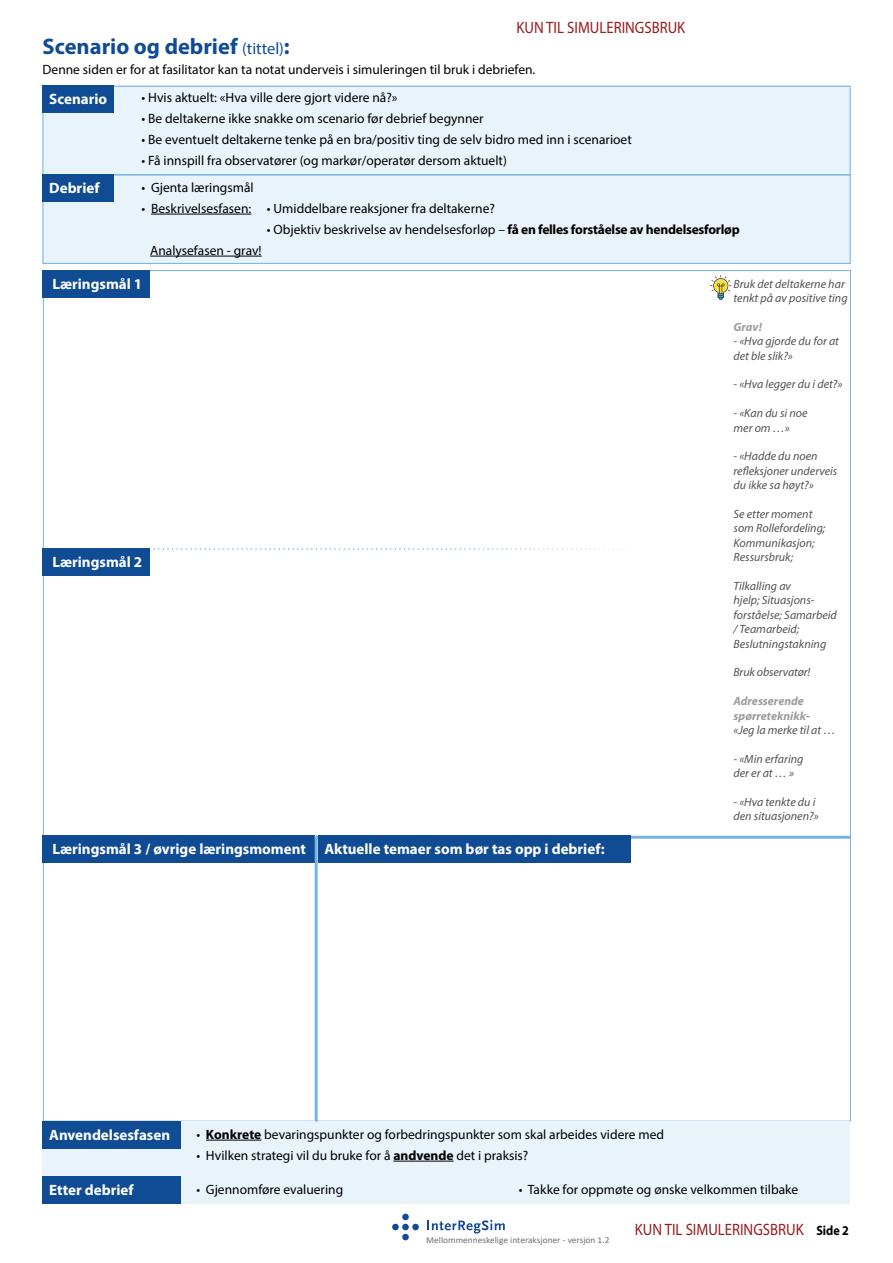
<style>
.page{position:relative;width:893px;height:1263px;background:#fff}
.page>*{position:absolute;margin:0;border:0;box-sizing:border-box;transform-origin:0 0}
.Sceanrio_-_heading{font:700 22.5px "Myriad Pro";color:#104c93}
.Overskrift_1{font:16.5px "Myriad Pro";color:#951c1f;scale:.9 1}
.Overskrift_2{font:700 15px "Myriad Pro";color:#fff}
.Brødtekst{font:13.5px "Myriad Pro";color:#000}
.t1{font:700 13.5px "Myriad Pro";color:#000;scale:.9 1}
.t2{font:italic 12px/14.4px "Myriad Pro";color:#000}
.t3{font:italic 700 12px/14.4px "Myriad Pro";color:#6d6e71}
.t4{font:9px "Calibri";color:#6d6e71;scale:1.04 1}
.s1{font-weight:400;font-size:16.5px}
.s2{font-weight:700}
.s3{font-weight:400;color:#000}
</style>
<div class="page">
<svg style="left:427px;top:1220px;width:78px;height:13px"></svg>
<div style="left:402px;top:1214px;width:7px;height:6px;background:#124b93;border-radius:50%"></div>
<div style="left:402px;top:1224px;width:7px;height:6px;background:#124b93;border-radius:50%"></div>
<div style="left:392px;top:1224px;width:7px;height:6px;background:#124b93;border-radius:50%"></div>
<div style="left:412px;top:1224px;width:7px;height:6px;background:#124b93;border-radius:50%"></div>
<div style="left:402px;top:1234px;width:7px;height:6px;background:#124b93;border-radius:50%"></div>
<div style="left:43px;top:1121px;width:807px;height:83px;background:#e9f3fa"></div>
<div style="left:43px;top:85px;width:807px;height:90px;background:#e9f3fa"></div>
<div style="left:43px;top:174px;width:807px;height:90px;background:#e9f3fa"></div>
<div style="left:43px;top:86px;width:807px;height:89px;border:1px solid #76b2e2"></div>
<div style="left:43px;top:174px;width:807px;height:90px;border:1px solid #76b2e2"></div>
<div style="left:43px;top:86px;width:71px;height:27px;background:#104c93"></div>
<div style="left:43px;top:174px;width:71px;height:28px;background:#104c93"></div>
<div style="left:43px;top:270px;width:107px;height:27px;background:#104c93"></div>
<svg style="left:153px;top:548px;width:475px;height:2px"></svg>
<div style="left:43px;top:548px;width:107px;height:27px;background:#104c93"></div>
<div style="left:43px;top:836px;width:272px;height:27px;background:#104c93"></div>
<div style="left:43px;top:1121px;width:138px;height:27px;background:#104c93"></div>
<div style="left:43px;top:1177px;width:138px;height:27px;background:#104c93"></div>
<hr style="left:206px;top:1140px;width:55px;height:1px;background:#000">
<hr style="left:393px;top:1161px;width:61px;height:1px;background:#000">
<hr style="left:315px;top:836px;width:3px;height:285px;background:#76b2e2">
<hr style="left:315px;top:836px;width:536px;height:3px;background:#76b2e2">
<div style="left:318px;top:836px;width:313px;height:27px;background:#104c93"></div>
<hr style="left:151px;top:214px;width:100px;height:1px;background:#000">
<hr style="left:150px;top:256px;width:112px;height:1px;background:#000">
<svg style="left:710px;top:275px;width:21px;height:25px"></svg>
<p class="Overskrift_1" style="left:516px;top:18px;width:189px">KUN TIL SIMULERINGSBRUK</p>
<p class="Sceanrio_-_heading" style="left:43px;top:31px;width:249px">Scenario og debrief <span class="s1">(tittel)</span>:</p>
<p class="Overskrift_2" style="left:49px;top:89px;width:59px">Scenario</p>
<p class="Brødtekst" style="left:43px;top:61px;width:494px">Denne siden er for at fasilitator kan ta notat underveis i simuleringen til bruk i debriefen.</p>
<p class="Brødtekst" style="left:142px;top:89px;width:257px">• Hvis aktuelt: «Hva ville dere gjort videre nå?»</p>
<p class="Brødtekst" style="left:142px;top:110px;width:344px">• Be deltakerne ikke snakke om scenario før debrief begynner</p>
<p class="Brødtekst" style="left:142px;top:131px;width:492px">• Be eventuelt deltakerne tenke på en bra/positiv ting de selv bidro med inn i scenarioet</p>
<p class="Brødtekst" style="left:142px;top:152px;width:367px">• Få innspill fra observatører (og markør/operatør dersom aktuelt)</p>
<p class="Brødtekst" style="left:142px;top:179px;width:114px">• Gjenta læringsmål</p>
<p class="Brødtekst" style="left:142px;top:200px;width:355px">• Beskrivelsesfasen: • Umiddelbare reaksjoner fra deltakerne?</p>
<p class="Brødtekst" style="left:267px;top:221px;width:475px">• Objektiv beskrivelse av hendelsesforløp – <span class="s2">få en felles forståelse av hendelsesforløp</span></p>
<p class="Brødtekst" style="left:150px;top:242px;width:113px">Analysefasen - grav!</p>
<p class="Overskrift_2" style="left:49px;top:178px;width:52px">Debrief</p>
<p class="Overskrift_2" style="left:52px;top:274px;width:91px">Læringsmål 1</p>
<p class="Overskrift_2" style="left:52px;top:552px;width:91px">Læringsmål 2</p>
<p class="Overskrift_2" style="left:52px;top:839px;width:255px">Læringsmål 3 / øvrige læringsmoment</p>
<p class="Overskrift_2" style="left:324px;top:839px;width:282px">Aktuelle temaer som bør tas opp i debrief:</p>
<p class="t2" style="left:733px;top:276px;width:116px">Bruk det deltakerne har tenkt på av positive ting</p>
<p class="t3" style="left:733px;top:319px;width:30px">Grav!</p>
<p class="t2" style="left:733px;top:334px;width:107px">- «Hva gjorde du for at det ble slik?»</p>
<p class="t2" style="left:733px;top:377px;width:110px">- «Hva legger du i det?»</p>
<p class="t2" style="left:733px;top:406px;width:76px">- «Kan du si noe mer om …»</p>
<p class="t2" style="left:733px;top:449px;width:105px">- «Hadde du noen refleksjoner underveis du ikke sa høyt?»</p>
<p class="t2" style="left:733px;top:506px;width:93px">Se etter moment som Rollefordeling;<br>Kommunikasjon;<br>Ressursbruk;</p>
<p class="t2" style="left:733px;top:578px;width:105px">Tilkalling av<br>hjelp; Situasjons&shy;forståelse; Samarbeid / Teamarbeid;<br>Beslutningstakning</p>
<p class="t2" style="left:733px;top:665px;width:78px">Bruk observatør!</p>
<p class="t3" style="left:733px;top:693px;width:103px">Adresserende spørreteknikk<span class="s3">-<br>«Jeg la merke til at …</span></p>
<p class="t2" style="left:733px;top:751px;width:71px">- «Min erfaring der er at … »</p>
<p class="t2" style="left:733px;top:794px;width:87px">- «Hva tenkte du i den situasjonen?»</p>
<p class="Overskrift_2" style="left:49px;top:1125px;width:122px">Anvendelsesfasen</p>
<p class="Overskrift_2" style="left:49px;top:1180px;width:86px">Etter debrief</p>
<p class="Brødtekst" style="left:196px;top:1126px;width:469px">• <span class="s2">Konkrete</span> bevaringspunkter og forbedringspunkter som skal arbeides videre med</p>
<p class="Brødtekst" style="left:196px;top:1147px;width:333px">• Hvilken strategi vil du bruke for å <span class="s2">andvende</span> det i praksis?</p>
<p class="Brødtekst" style="left:196px;top:1181px;width:148px">• Gjennomføre evaluering</p>
<p class="Brødtekst" style="left:519px;top:1181px;width:281px">• Takke for oppmøte og ønske velkommen tilbake</p>
<p class="t4" style="left:426px;top:1233px;width:178px">Mellommenneskelige interaksjoner - versjon 1.2</p>
<p class="Overskrift_1" style="left:635px;top:1219px;width:189px">KUN TIL SIMULERINGSBRUK</p>
<p class="t1" style="left:816px;top:1221px;width:38px">Side 2</p>
</div>
